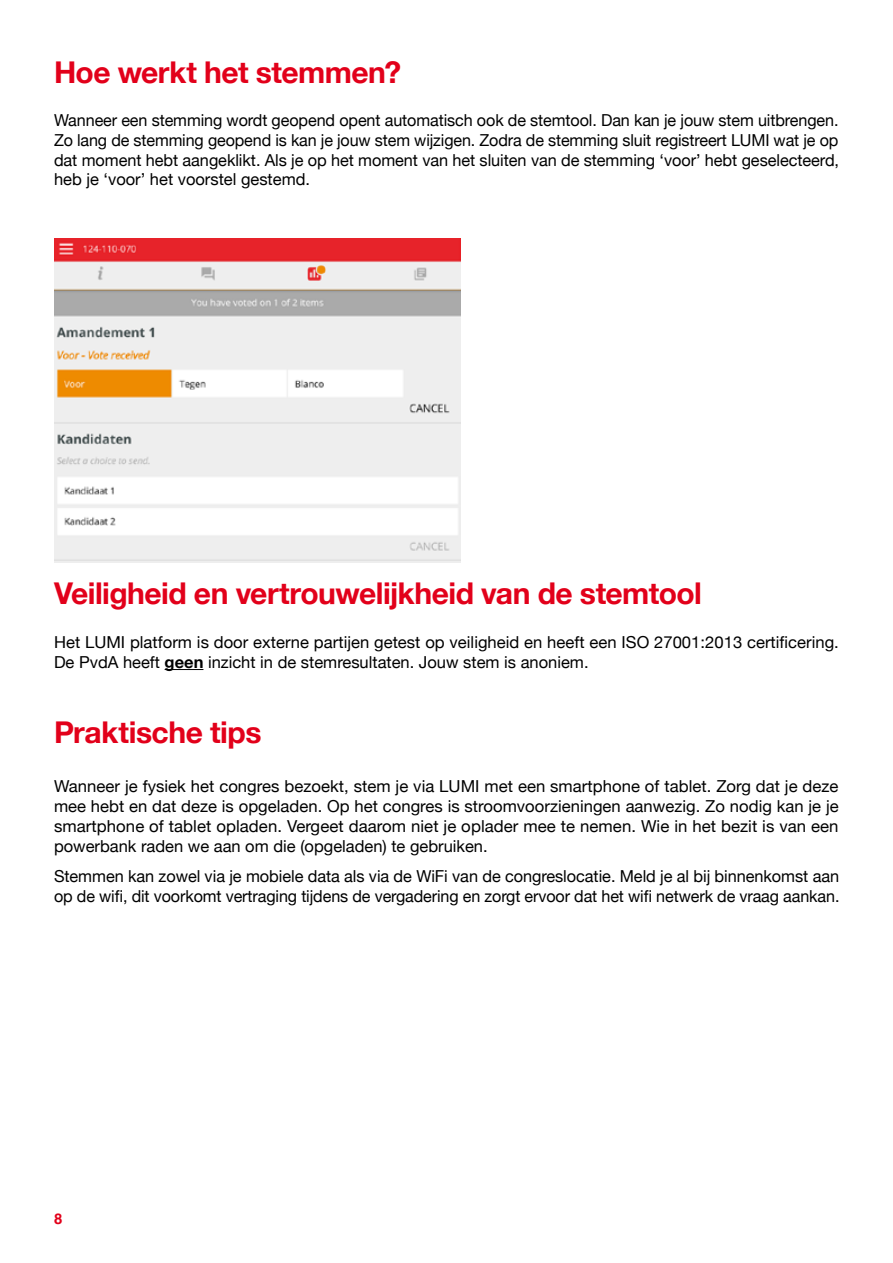
<style>
.page{position:relative;width:893px;height:1263px;background:#fff}
.page>*{position:absolute;margin:0;border:0;box-sizing:border-box;transform-origin:0 0}
.t1{font:700 30px "Helvetica Neue";letter-spacing:-.02em;color:#e2001a}
.t2{font:16.5px/19.8px "Helvetica Neue";letter-spacing:-.005em;color:#000}
.t3{font:700 15px "Helvetica";color:#e2001a}
.s1{font-weight:700}
</style>
<div class="page">
<hr style="left:165px;top:669px;width:38px;height:1px;background:#000">
<img style="left:54px;top:238px;width:406px;height:324px">
<h1 class="t1" style="left:54px;top:49px;width:349px">Hoe werkt het stemmen?</h1>
<p class="t2" style="left:54px;top:111px;width:787px">Wanneer een stemming wordt geopend opent automatisch ook de stemtool. Dan kan je jouw stem uitbrengen.<br>Zo lang de stemming geopend is kan je jouw stem wijzigen. Zodra de stemming sluit registreert LUMI wat je op dat moment hebt aangeklikt. Als je op het moment van het sluiten van de stemming ‘voor’ hebt geselecteerd, heb je ‘voor’ het voorstel gestemd.</p>
<h1 class="t1" style="left:54px;top:570px;width:649px">Veiligheid en vertrouwelijkheid van de stemtool</h1>
<p class="t2" style="left:54px;top:633px;width:786px">Het LUMI platform is door externe partijen getest op veiligheid en heeft een ISO 27001:2013 certificering.<br>De PvdA heeft <span class="s1">geen</span> inzicht in de stemresultaten. Jouw stem is anoniem.</p>
<h1 class="t1" style="left:54px;top:709px;width:209px">Praktische tips</h1>
<p class="t2" style="left:54px;top:777px;width:786px;text-align:justify">Wanneer je fysiek het congres bezoekt, stem je via LUMI met een smartphone of tablet. Zorg dat je deze mee hebt en dat deze is opgeladen. Op het congres is stroomvoorzieningen aanwezig. Zo nodig kan je je smartphone of tablet opladen. Vergeet daarom niet je oplader mee te nemen. Wie in het bezit is van een powerbank raden we aan om die (opgeladen) te gebruiken.</p>
<p class="t2" style="left:54px;top:867px;width:787px">Stemmen kan zowel via je mobiele data als via de WiFi van de congreslocatie. Meld je al bij binnenkomst aan op de wifi, dit voorkomt vertraging tijdens de vergadering en zorgt ervoor dat het wifi netwerk de vraag aankan.</p>
<p class="t3" style="left:54px;top:1210px;width:10px">8</p>
</div>
